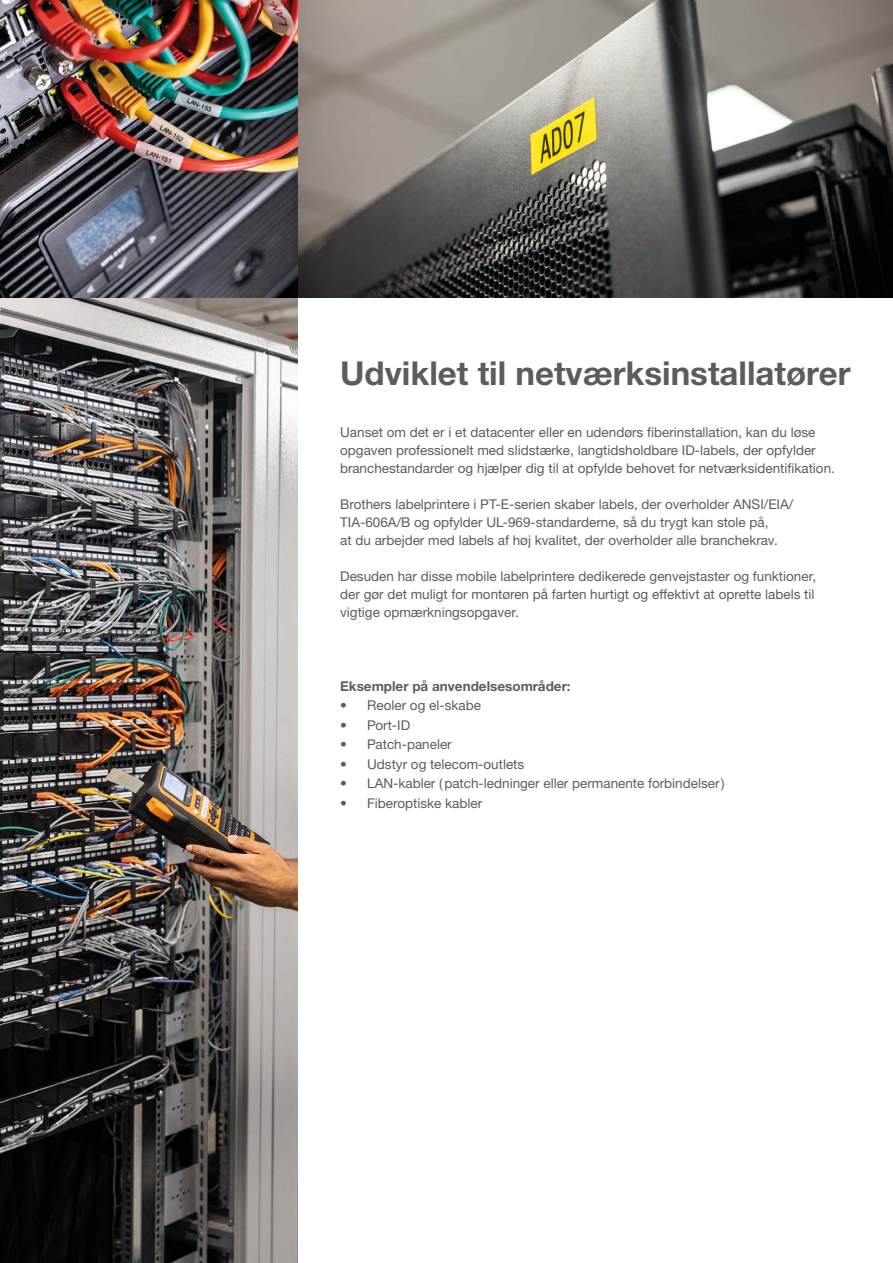
<style>
.page{position:relative;width:893px;height:1263px;background:#fff}
.page>*{position:absolute;margin:0;border:0;box-sizing:border-box;transform-origin:0 0}
.t1{font:700 33px "Helvetica Neue LTW1 G";color:#5c5c5b}
.t2{font:13.5px/18px "Helvetica Neue LTW1 G";color:#5c5c5b}
.t3{font:700 13.5px "Helvetica Neue LTW1 G";color:#5c5c5b}
</style>
<div class="page">
<hr style="left:892px;top:0;width:1px;height:689px;background:#5c5c5b">
<img style="left:298px;top:0;width:595px;height:298px">
<img style="left:0;top:0;width:298px;height:1263px">
<h1 class="t1" style="left:340px;top:353px;width:512px">Udviklet til netværksinstallatører</h1>
<p class="t2" style="left:340px;top:423px;width:496px">Uanset om det er i et datacenter eller en udendørs fiberinstallation, kan du løse opgaven professionelt med slidstærke, langtidsholdbare ID-labels, der opfylder branchestandarder og hjælper dig til at opfylde behovet for netværksidentifikation.</p>
<p class="t2" style="left:340px;top:495px;width:455px">Brothers labelprintere i PT-E-serien skaber labels, der overholder ANSI/EIA/<br>TIA-606A/B og opfylder UL-969-standarderne, så du trygt kan stole på,<br>at du arbejder med labels af høj kvalitet, der overholder alle branchekrav.</p>
<p class="t2" style="left:340px;top:567px;width:478px">Desuden har disse mobile labelprintere dedikerede genvejstaster og funktioner, der gør det muligt for montøren på farten hurtigt og effektivt at oprette labels til vigtige opmærkningsopgaver.</p>
<p class="t3" style="left:340px;top:677px;width:232px">Eksempler på anvendelsesområder:</p>
<p class="t2" style="left:340px;top:696px;width:142px">• Reoler og el-skabe</p>
<p class="t2" style="left:340px;top:716px;width:71px">• Port-ID</p>
<p class="t2" style="left:340px;top:735px;width:113px">• Patch-paneler</p>
<p class="t2" style="left:340px;top:755px;width:186px">• Udstyr og telecom-outlets</p>
<p class="t2" style="left:340px;top:774px;width:386px">• LAN-kabler (patch-ledninger eller permanente forbindelser)</p>
<p class="t2" style="left:340px;top:794px;width:143px">• Fiberoptiske kabler</p>
</div>
